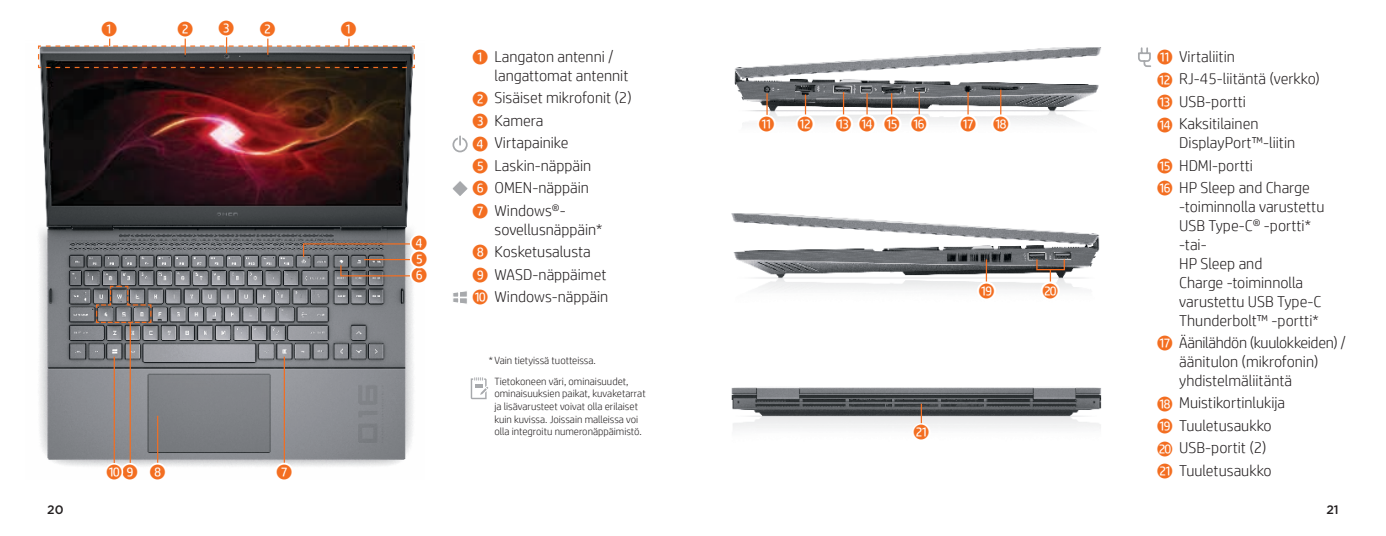
<style>
.page{position:relative;width:1386px;height:536px;background:#fff}
.page>*{position:absolute;margin:0;border:0;box-sizing:border-box;transform-origin:0 0}
.t1{font:19.25px/32px "HP Simplified Bubbles";color:#f36e21}
.t2{font:300 15.75px/22.4px "HP Simplified";color:#231f20}
.t3{font:500 12.25px "Gotham";color:#231f20}
.t4{font:300 10.5px/12.6px "HP Simplified";color:#231f20}
.s1{font-family:"HP Simplified Bubbles";font-weight:400;font-size:19.25px;color:#f36e21}
</style>
<div class="page">
<img style="left:731px;top:214px;width:369px;height:76px">
<hr style="left:986px;top:259px;width:1px;height:36px;background:#f36e21">
<svg style="left:975px;top:279px;width:23px;height:16px"></svg>
<svg style="left:1036px;top:258px;width:30px;height:32px"></svg>
<img style="left:731px;top:387px;width:371px;height:43px">
<svg style="left:910px;top:403px;width:23px;height:27px"></svg>
<img style="left:734px;top:47px;width:367px;height:77px">
<hr style="left:967px;top:92px;width:2px;height:32px;background:#f36e21">
<hr style="left:1000px;top:90px;width:1px;height:34px;background:#f36e21">
<svg style="left:956px;top:112px;width:24px;height:12px"></svg>
<svg style="left:989px;top:112px;width:24px;height:12px"></svg>
<hr style="left:766px;top:93px;width:2px;height:35px;background:#f36e21">
<hr style="left:843px;top:92px;width:1px;height:36px;background:#f36e21">
<hr style="left:866px;top:93px;width:2px;height:35px;background:#f36e21">
<hr style="left:891px;top:93px;width:1px;height:35px;background:#f36e21">
<hr style="left:919px;top:92px;width:1px;height:36px;background:#f36e21">
<svg style="left:756px;top:113px;width:22px;height:15px"></svg>
<svg style="left:832px;top:111px;width:99px;height:17px"></svg>
<hr style="left:805px;top:94px;width:1px;height:34px;background:#f36e21">
<svg style="left:793px;top:112px;width:24px;height:16px"></svg>
<img style="left:39px;top:216px;width:375px;height:251px">
<img style="left:40px;top:69px;width:373px;height:147px">
<hr style="left:114px;top:356px;width:1px;height:115px;background:#f36e21">
<hr style="left:284px;top:356px;width:1px;height:116px;background:#f36e21">
<hr style="left:157px;top:415px;width:1px;height:62px;background:#f36e21">
<svg style="left:302px;top:232px;width:114px;height:54px;background:#807c7c"></svg>
<hr style="left:130px;top:322px;width:1px;height:151px;background:#f36e21">
<svg style="left:95px;top:285px;width:57px;height:38px;background:#7e7775"></svg>
<svg style="left:104px;top:460px;width:65px;height:17px"></svg>
<svg style="left:273px;top:460px;width:22px;height:12px"></svg>
<svg style="left:38px;top:37px;width:377px;height:32px"></svg>
<svg style="left:471px;top:377px;width:17px;height:22px"></svg>
<div style="left:452px;top:137px;width:16px;height:15px;border:2px solid #a7a9ac;border-radius:50%"></div>
<svg style="left:458px;top:136px;width:4px;height:9px"></svg>
<svg style="left:452px;top:181px;width:16px;height:15px"></svg>
<svg style="left:453px;top:291px;width:14px;height:13px"></svg>
<svg style="left:1138px;top:47px;width:13px;height:20px"></svg>
<p class="t1" style="left:102px;top:14px;width:17px">1</p>
<p class="t1" style="left:178px;top:14px;width:17px">2</p>
<p class="t1" style="left:219px;top:12px;width:17px">3</p>
<p class="t1" style="left:260px;top:14px;width:17px">2</p>
<p class="t1" style="left:341px;top:14px;width:17px">1</p>
<p class="t1" style="left:107px;top:456px;width:61px">-9 8</p>
<p class="t1" style="left:277px;top:456px;width:17px">7</p>
<p class="t1" style="left:412px;top:227px;width:17px">4<br>6</p>
<p class="t1" style="left:412px;top:243px;width:17px">5</p>
<p class="t2" style="left:495px;top:46px;width:135px;line-height:18.9px;text-indent:-22px"><span class="s1">1</span> Langaton antenni / langattomat antennit</p>
<p class="t2" style="left:473px;top:86px;width:160px"><span class="s1">2</span> Sisäiset mikrofonit (2)<br><span class="s1">3</span> Kamera<br><span class="s1">4</span> Virtapainike<br><span class="s1">5</span> Laskin-näppäin<br><span class="s1">6</span> OMEN-näppäin<br><span class="s1">7</span> Windows®-</p>
<p class="t2" style="left:473px;top:217px;width:135px;text-indent:22px">sovellusnäppäin*<br><span class="s1">8</span> Kosketusalusta<br><span class="s1">9</span> WASD-näppäimet</p>
<p class="t2" style="left:473px;top:285px;width:137px"><span class="s1">-</span> Windows-näppäin</p>
<p class="t4" style="left:494px;top:350px;width:136px;line-height:20.5px;text-indent:-6px">* Vain tietyissä tuotteissa.<br>Tietokoneen väri, ominaisuudet,</p>
<p class="t4" style="left:494px;top:387px;width:153px">ominaisuuksien paikat, kuvaketarrat ja lisävarusteet voivat olla erilaiset kuin kuvissa. Joissain malleissa voi olla integroitu numeronäppäimistö.</p>
<p class="t1" style="left:759px;top:108px;width:170px">Q W ERTY</p>
<p class="t1" style="left:961px;top:108px;width:50px">U I</p>
<p class="t1" style="left:979px;top:275px;width:17px">O</p>
<p class="t1" style="left:1043px;top:275px;width:17px">P</p>
<p class="t1" style="left:914px;top:416px;width:17px">A</p>
<p class="t2" style="left:1157px;top:45px;width:164px"><span class="s1">Q</span> Virtaliitin<br><span class="s1">W</span> RJ-45-liitäntä (verkko)<br><span class="s1">E</span> USB-portti<br><span class="s1">R</span> Kaksitilainen</p>
<p class="t2" style="left:1157px;top:131px;width:154px;text-indent:22px">DisplayPort™-liitin<br><span class="s1">T</span> HDMI-portti<br><span class="s1">Y</span> HP Sleep and Charge</p>
<p class="t2" style="left:1179px;top:197px;width:147px;line-height:18.9px">-toiminnolla varustettu<br>USB Type-C® -portti* -tai-<br>HP Sleep and<br>Charge -toiminnolla varustettu USB Type-C<br>Thunderbolt™ -portti*</p>
<p class="t2" style="left:1179px;top:332px;width:168px;line-height:18.9px;text-indent:-22px"><span class="s1">U</span> Äänilähdön (kuulokkeiden) / äänitulon (mikrofonin) yhdistelmäliitäntä</p>
<p class="t2" style="left:1157px;top:391px;width:129px"><span class="s1">I</span> Muistikortinlukija<br><span class="s1">O</span> Tuuletusaukko<br><span class="s1">P</span> USB-portit (2)<br><span class="s1">A</span> Tuuletusaukko</p>
<p class="t3" style="left:47px;top:501px;width:18px">20</p>
<p class="t3" style="left:1326px;top:501px;width:14px">21</p>
</div>
